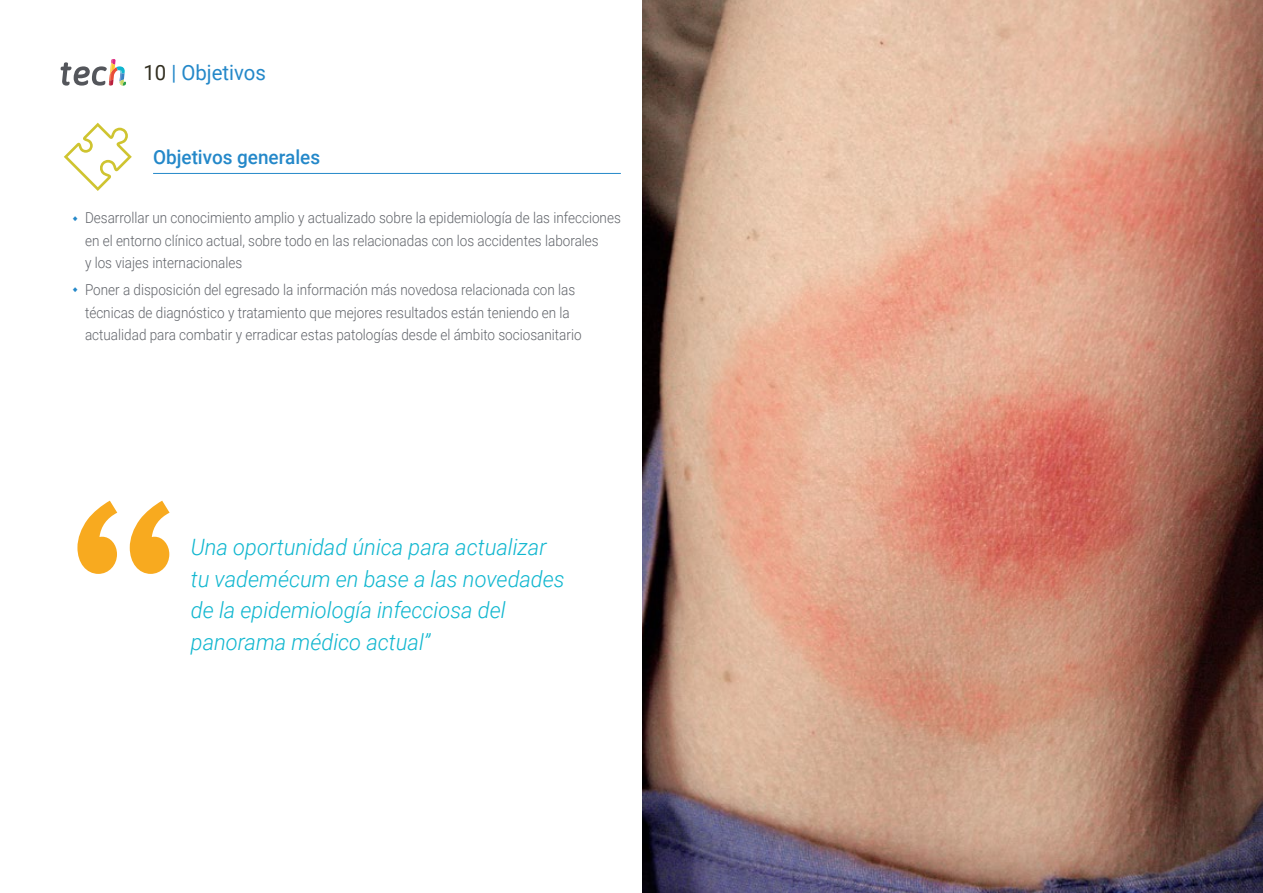
<style>
.page{position:relative;width:1263px;height:893px;background:#fff}
.page>*{position:absolute;margin:0;border:0;box-sizing:border-box;transform-origin:0 0}
.t1{font:italic 300 22.5px/31.5px "Roboto";color:#0fb6cf}
.t2{font:21px "Roboto";color:#2488c9}
.t3{font:500 19.5px "Roboto";color:#2488c9}
.t4{font:300 15px/22.5px "Roboto";color:#61646a;scale:.9 1}
.s1{color:#312e20}
</style>
<div class="page">
<hr style="left:153px;top:173px;width:468px;height:1px;background:#2488c9">
<svg style="left:64px;top:123px;width:68px;height:68px"></svg>
<img style="left:642px;top:0;width:621px;height:893px">
<svg style="left:77px;top:501px;width:93px;height:73px"></svg>
<svg style="left:61px;top:59px;width:65px;height:27px"></svg>
<h2 class="t2" style="left:144px;top:57px;width:124px"><span class="s1">10</span> | Objetivos</h2>
<h3 class="t3" style="left:153px;top:144px;width:169px">Objetivos generales</h3>
<p class="t4" style="left:85px;top:206px;width:597px">Desarrollar un conocimiento amplio y actualizado sobre la epidemiología de las infecciones en el entorno clínico actual, sobre todo en las relacionadas con los accidentes laborales<br>y los viajes internacionales</p>
<p class="t4" style="left:85px;top:278px;width:553px">Poner a disposición del egresado la información más novedosa relacionada con las técnicas de diagnóstico y tratamiento que mejores resultados están teniendo en la actualidad para combatir y erradicar estas patologías desde el ámbito sociosanitario</p>
<h1 class="t1" style="left:191px;top:531px;width:375px">Una oportunidad única para actualizar tu vademécum en base a las novedades de la epidemiología infecciosa del panorama médico actual”</h1>
</div>
